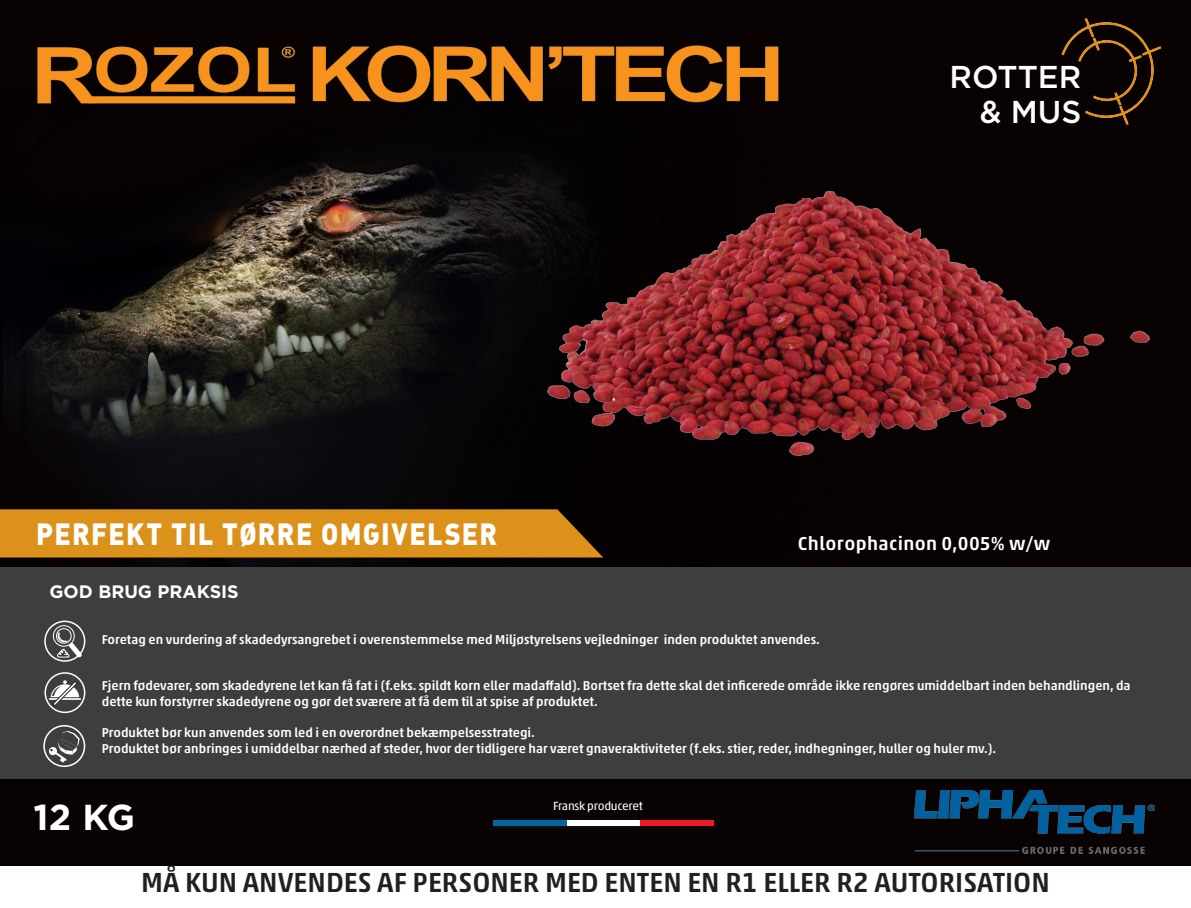
<style>
.page{position:relative;width:1191px;height:908px;background:#fff}
.page>*{position:absolute;margin:0;border:0;box-sizing:border-box;transform-origin:0 0}
.t1{font:700 36px "Gotham";color:#fff}
.CIBLES{font:500 31.4px/34.6px "Gotham";color:#fff;text-align:right}
.t2{font:30px "DIN Black Alternate";letter-spacing:.05em;color:#fff;scale:.9 1}
.t3{font:500 28px "Akko Pro";color:#231f20}
.TEXTE_COURANT_GAUCHE{font:500 19px "Akko Pro";letter-spacing:.02em;color:#fff}
.t4{font:700 18px "Gotham";color:#fff}
.t5{font:500 13px/15.6px "Akko Pro";color:#fff}
.point_fort{font:12px "Akko Pro";letter-spacing:-.02em;color:#fff}
</style>
<div class="page">
<div style="left:0;top:0;width:1191px;height:864px;background:#080302"></div>
<img style="left:0;top:162px;width:603px;height:405px">
<img style="left:37px;top:45px;width:742px;height:59px">
<svg style="left:1061px;top:18px;width:101px;height:107px"></svg>
<div style="left:0;top:509px;width:603px;height:48px;background:#dc911b"></div>
<div style="left:0;top:567px;width:1191px;height:211px;background:#3e3e3f"></div>
<div style="left:487px;top:813px;width:235px;height:20px;background:#231f20;opacity:.59"></div>
<div style="left:640px;top:819px;width:73px;height:6px;background:#ee1d23"></div>
<div style="left:566px;top:819px;width:74px;height:6px;background:#fff"></div>
<div style="left:492px;top:819px;width:74px;height:6px;background:#0065a4"></div>
<img style="left:914px;top:790px;width:240px;height:64px">
<div style="left:44px;top:672px;width:41px;height:40px;border:1px solid #fff;border-radius:50%"></div>
<hr style="left:49px;top:697px;width:32px;height:2px;background:#fff">
<svg style="left:51px;top:680px;width:28px;height:25px"></svg>
<div style="left:43px;top:724px;width:42px;height:42px;border:2px solid #fff;border-radius:50%"></div>
<svg style="left:48px;top:730px;width:32px;height:32px"></svg>
<div style="left:44px;top:620px;width:41px;height:41px;border:1px solid #fff;border-radius:50%"></div>
<svg style="left:48px;top:624px;width:38px;height:34px"></svg>
<img style="left:515px;top:164px;width:635px;height:309px">
<p class="t2" style="left:36px;top:513px;width:513px">PERFEKT TIL TØRRE OMGIVELSER</p>
<p class="t4" style="left:49px;top:579px;width:191px">GOD BRUG PRAKSIS</p>
<p class="CIBLES" style="left:949px;top:60px;width:133px">ROTTER &amp; MUS</p>
<p class="TEXTE_COURANT_GAUCHE" style="left:798px;top:532px;width:254px">Chlorophacinon 0,005% w/w</p>
<p class="t5" style="left:102px;top:630px;width:719px">Foretag en vurdering af skadedyrsangrebet i overenstemmelse med Miljøstyrelsens vejledninger inden produktet anvendes.</p>
<p class="t5" style="left:102px;top:677px;width:1030px">Fjern fødevarer, som skadedyrene let kan få fat i (f.eks. spildt korn eller madaffald). Bortset fra dette skal det inficerede område ikke rengøres umiddelbart inden behandlingen, da dette kun forstyrrer skadedyrene og gør det sværere at få dem til at spise af produktet.</p>
<p class="t5" style="left:102px;top:724px;width:434px">Produktet bør kun anvendes som led i en overordnet bekæmpelsesstrategi.</p>
<p class="t5" style="left:102px;top:740px;width:896px">Produktet bør anbringes i umiddelbar nærhed af steder, hvor der tidligere har været gnaveraktiviteter (f.eks. stier, reder, indhegninger, huller og huler mv.).</p>
<p class="t1" style="left:33px;top:792px;width:103px">12 KG</p>
<p class="point_fort" style="left:553px;top:797px;width:91px">Fransk produceret</p>
<p class="t3" style="left:141px;top:865px;width:910px">MÅ KUN ANVENDES AF PERSONER MED ENTEN EN R1 ELLER R2 AUTORISATION</p>
</div>
